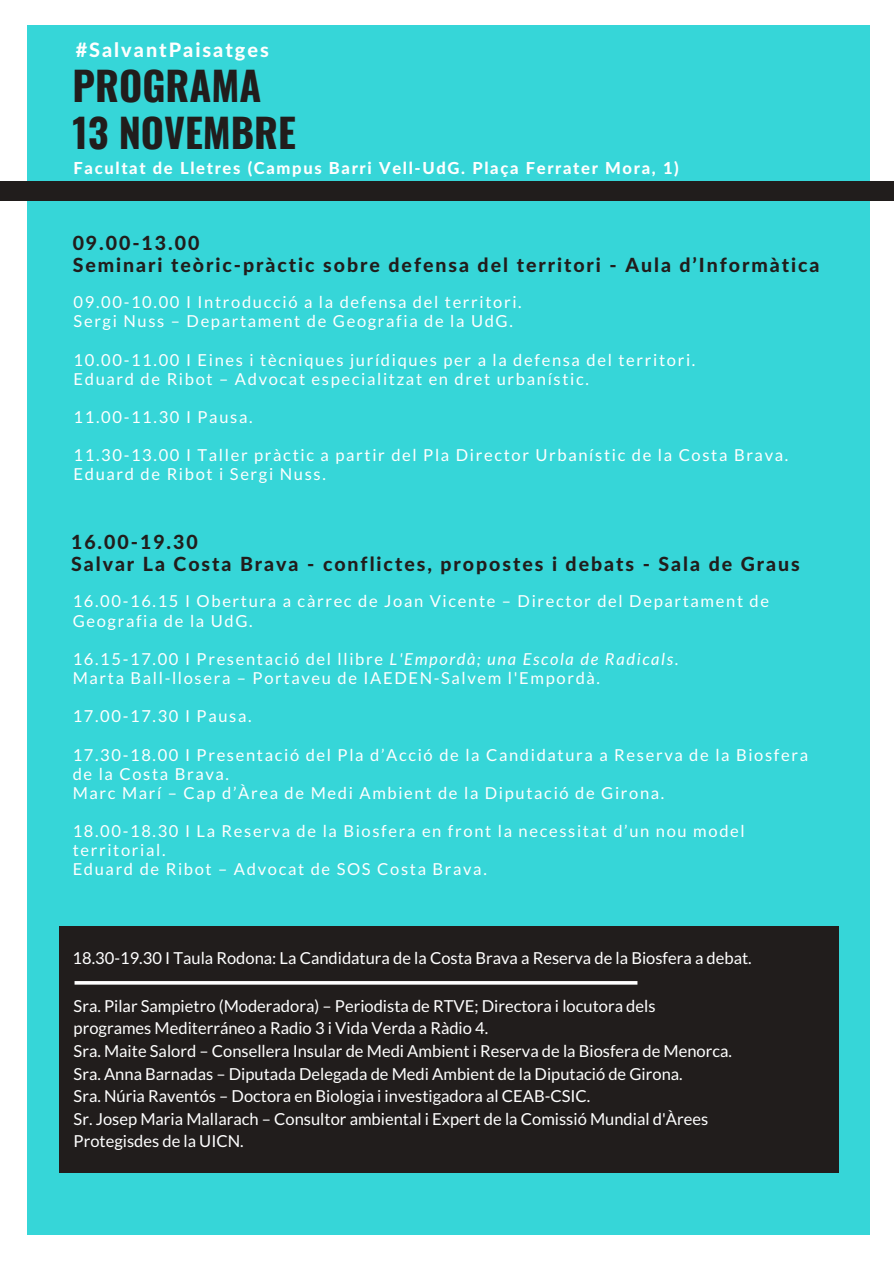
<style>
.page{position:relative;width:894px;height:1264px;background:#fff}
.page>*{position:absolute;margin:0;border:0;box-sizing:border-box;transform-origin:0 0}
.t1{font:700 39.75px/47.2px "Oswald";color:#211d1c}
.t2{font:800 19.8px "Lato Latin";letter-spacing:.1em;color:#fff}
.t3{font:800 19.5px/22.5px "Lato Latin";letter-spacing:.1em;color:#211d1c}
.t4{font:16.5px/19.2px "Lato";letter-spacing:.1em;color:#fff}
.t5{font:16.5px/22.5px "Lato";color:#fff}
.t6{font:800 16.5px "Lato Latin";letter-spacing:.1em;color:#fff}
.s1{font-style:italic}
</style>
<div class="page">
<div style="left:27px;top:25px;width:842px;height:1209px;background:#36d6d8"></div>
<div style="left:0;top:181px;width:893px;height:19px;background:#211d1c"></div>
<div style="left:60px;top:926px;width:779px;height:246px;background:#211d1c"></div>
<svg style="left:74px;top:981px;width:563px;height:3px"></svg>
<p class="t2" style="left:76px;top:37px;width:195px">#SalvantPaisatges</p>
<h1 class="t1" style="left:73px;top:60px;width:225px">PROGRAMA<br>13 NOVEMBRE</h1>
<p class="t6" style="left:74px;top:158px;width:606px">Facultat de Lletres (Campus Barri Vell-UdG. Plaça Ferrater Mora, 1)</p>
<p class="t3" style="left:73px;top:231px;width:748px">09.00-13.00<br>Seminari teòric-pràctic sobre defensa del territori - Aula d’Informàtica</p>
<p class="t4" style="left:74px;top:292px;width:449px">09.00-10.00 I Introducció a la defensa del territori.<br>Sergi Nuss – Departament de Geografia de la UdG.</p>
<p class="t4" style="left:74px;top:349px;width:623px">10.00-11.00 I Eines i tècniques jurídiques per a la defensa del territori.<br>Eduard de Ribot – Advocat especialitzat en dret urbanístic.</p>
<p class="t4" style="left:74px;top:407px;width:180px">11.00-11.30 I Pausa.</p>
<p class="t4" style="left:74px;top:445px;width:716px">11.30-13.00 I Taller pràctic a partir del Pla Director Urbanístic de la Costa Brava.<br>Eduard de Ribot i Sergi Nuss.</p>
<p class="t3" style="left:71px;top:530px;width:730px">16.00-19.30<br>Salvar La Costa Brava - conflictes, propostes i debats - Sala de Graus</p>
<p class="t4" style="left:73px;top:591px;width:697px">16.00-16.15 I Obertura a càrrec de Joan Vicente – Director del Departament de<br>Geografia de la UdG.</p>
<p class="t4" style="left:73px;top:649px;width:607px">16.15-17.00 I Presentació del llibre <span class="s1">L'Empordà; una Escola de Radicals</span>.<br>Marta Ball-llosera – Portaveu de IAEDEN-Salvem l'Empordà.</p>
<p class="t4" style="left:73px;top:706px;width:180px">17.00-17.30 I Pausa.</p>
<p class="t4" style="left:73px;top:744px;width:736px">17.30-18.00 I Presentació del Pla d’Acció de la Candidatura a Reserva de la Biosfera de la Costa Brava.<br>Marc Marí – Cap d’Àrea de Medi Ambient de la Diputació de Girona.</p>
<p class="t4" style="left:73px;top:821px;width:673px">18.00-18.30 I La Reserva de la Biosfera en front la necessitat d’un nou model territorial.<br>Eduard de Ribot – Advocat de SOS Costa Brava.</p>
<p class="t5" style="left:73px;top:946px;width:680px">18.30-19.30 I Taula Rodona: La Candidatura de la Costa Brava a Reserva de la Biosfera a debat.</p>
<p class="t5" style="left:74px;top:994px;width:659px">Sra. Pilar Sampietro (Moderadora) – Periodista de RTVE; Directora i locutora dels programes Mediterráneo a Radio 3 i Vida Verda a Ràdio 4.<br>Sra. Maite Salord – Consellera Insular de Medi Ambient i Reserva de la Biosfera de Menorca.<br>Sra. Anna Barnadas – Diputada Delegada de Medi Ambient de la Diputació de Girona.<br>Sra. Núria Raventós – Doctora en Biologia i investigadora al CEAB-CSIC.<br>Sr. Josep Maria Mallarach – Consultor ambiental i Expert de la Comissió Mundial d'Àrees Protegisdes de la UICN.</p>
</div>
